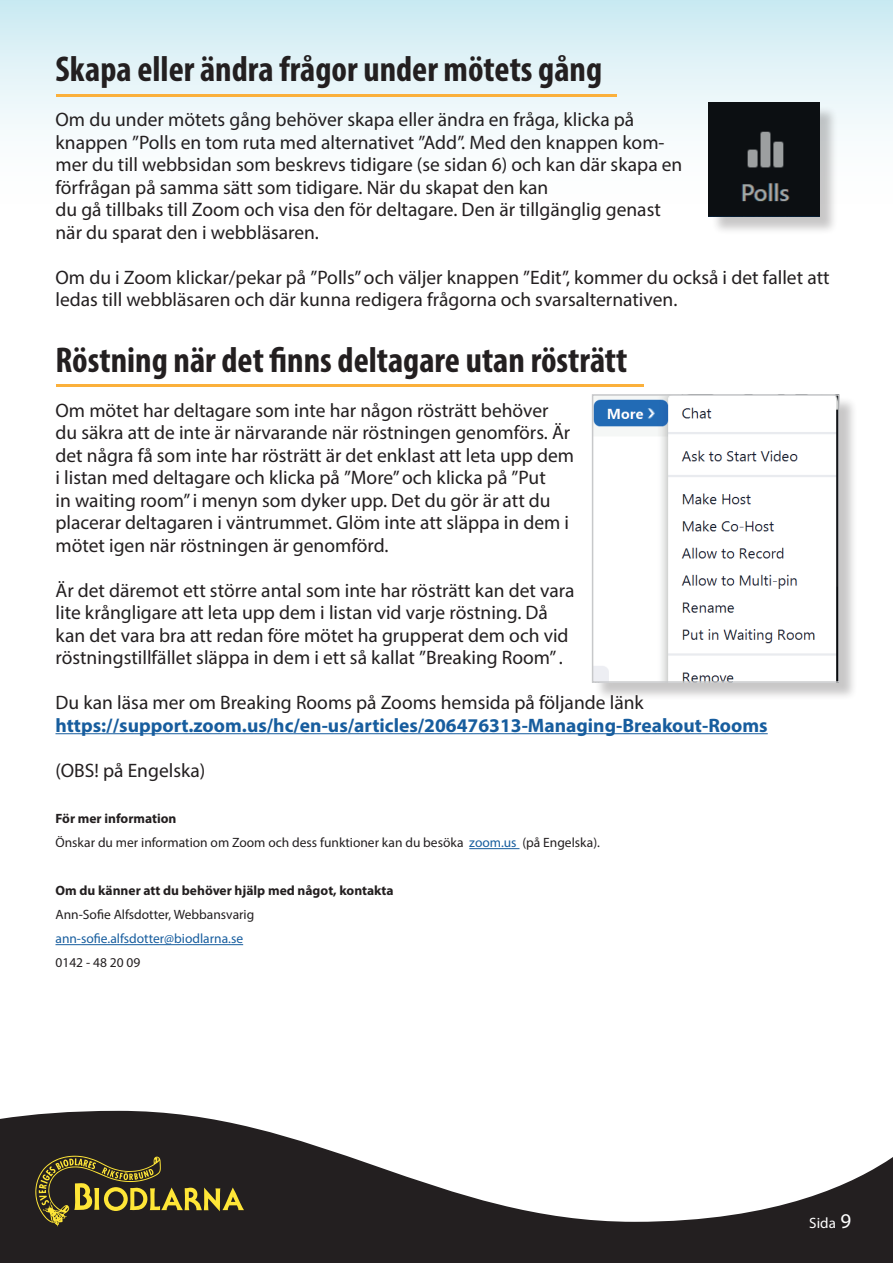
<style>
.page{position:relative;width:893px;height:1263px;background:#fff}
.page>*{position:absolute;margin:0;border:0;box-sizing:border-box;transform-origin:0 0}
.t1{font:700 condensed 36px "Myriad Pro";color:#231f20}
.t2{font:19.5px/22.5px "Myriad Pro";color:#231f20}
.t3{font:700 19.5px "Myriad Pro";color:#175d9e}
.t4{font:15px "Myriad Pro";color:#fff}
.t5{font:13.5px/24px "Myriad Pro";color:#231f20}
.t6{font:700 13.5px "Myriad Pro";color:#231f20}
.t7{font:13.5px "Myriad Pro";color:#175d9e}
.s1{font-weight:700}
.s2{color:#175d9e}
.s3{font-size:21px}
</style>
<div class="page">
<svg style="left:0;top:1111px;width:893px;height:152px;fill:#231f20"></svg>
<svg style="left:35px;top:1156px;width:209px;height:70px;background:#4d4524"></svg>
<div style="left:0;top:0;width:893px;height:216px;background:linear-gradient(to bottom,#cfebf3,#fff)"></div>
<hr style="left:56px;top:733px;width:712px;height:1px;background:#175d9e">
<hr style="left:469px;top:848px;width:50px;height:1px;background:#175d9e">
<hr style="left:56px;top:944px;width:187px;height:1px;background:#175d9e">
<hr style="left:56px;top:94px;width:560px;height:3px;background:#fbb03b">
<div style="left:711px;top:105px;width:127px;height:130px;background:#231f20;opacity:.25"></div>
<img style="left:709px;top:103px;width:110px;height:113px">
<hr style="left:56px;top:384px;width:588px;height:3px;background:#fbb03b">
<div style="left:594px;top:396px;width:264px;height:306px;background:#231f20;opacity:.25"></div>
<img style="left:595px;top:397px;width:242px;height:283px">
<div style="left:592px;top:394px;width:248px;height:289px;border:2px solid #c7c8ca"></div>
<h1 class="t1" style="left:56px;top:47px;width:548px">Skapa eller ändra frågor under mötets gång</h1>
<p class="t2" style="left:56px;top:108px;width:628px">Om du under mötets gång behöver skapa eller ändra en fråga, klicka på knappen ”Polls en tom ruta med alternativet ”Add”. Med den knappen kom&shy;mer du till webbsidan som beskrevs tidigare (se sidan 6) och kan där skapa en förfrågan på samma sätt som tidigare. När du skapat den kan<br>du gå tillbaks till Zoom och visa den för deltagare. Den är tillgänglig genast när du sparat den i webbläsaren.</p>
<p class="t2" style="left:56px;top:265px;width:776px">Om du i Zoom klickar/pekar på ”Polls” och väljer knappen ”Edit”, kommer du också i det fallet att ledas till webbläsaren och där kunna redigera frågorna och svarsalternativen.</p>
<h1 class="t1" style="left:56px;top:337px;width:573px">Röstning när det finns deltagare utan rösträtt</h1>
<p class="t2" style="left:56px;top:399px;width:520px">Om mötet har deltagare som inte har någon rösträtt behöver du säkra att de inte är närvarande när röstningen genomförs. Är det några få som inte har rösträtt är det enklast att leta upp dem i listan med deltagare och klicka på ”More” och klicka på ”Put<br>in waiting room” i menyn som dyker upp. Det du gör är att du placerar deltagaren i väntrummet. Glöm inte att släppa in dem i mötet igen när röstningen är genomförd.</p>
<p class="t2" style="left:56px;top:579px;width:520px">Är det däremot ett större antal som inte har rösträtt kan det vara lite krångligare att leta upp dem i listan vid varje röstning. Då kan det vara bra att redan före mötet ha grupperat dem och vid röstningstillfället släppa in dem i ett så kallat ”Breaking Room” .</p>
<p class="t2" style="left:56px;top:691px;width:590px">Du kan läsa mer om Breaking Rooms på Zooms hemsida på följande länk</p>
<p class="t3" style="left:56px;top:712px;width:714px">https://support.zoom.us/hc/en-us/articles/206476313-Managing-Breakout-Rooms</p>
<p class="t2" style="left:56px;top:759px;width:152px">(OBS! på Engelska)</p>
<p class="t5" style="left:56px;top:806px;width:546px"><span class="s1">För mer information<br></span>Önskar du mer information om Zoom och dess funktioner kan du besöka <span class="s2">zoom.us</span> (på Engelska).</p>
<p class="t6" style="left:56px;top:882px;width:340px">Om du känner att du behöver hjälp med något, kontakta</p>
<p class="t5" style="left:56px;top:902px;width:200px">Ann-Sofie Alfsdotter, Webbansvarig</p>
<p class="t7" style="left:56px;top:930px;width:189px">ann-sofie.alfsdotter@biodlarna.se</p>
<p class="t5" style="left:56px;top:950px;width:86px">0142 - 48 20 09</p>
<p class="t4" style="left:809px;top:1214px;width:43px">Sida <span class="s3">9</span></p>
</div>
